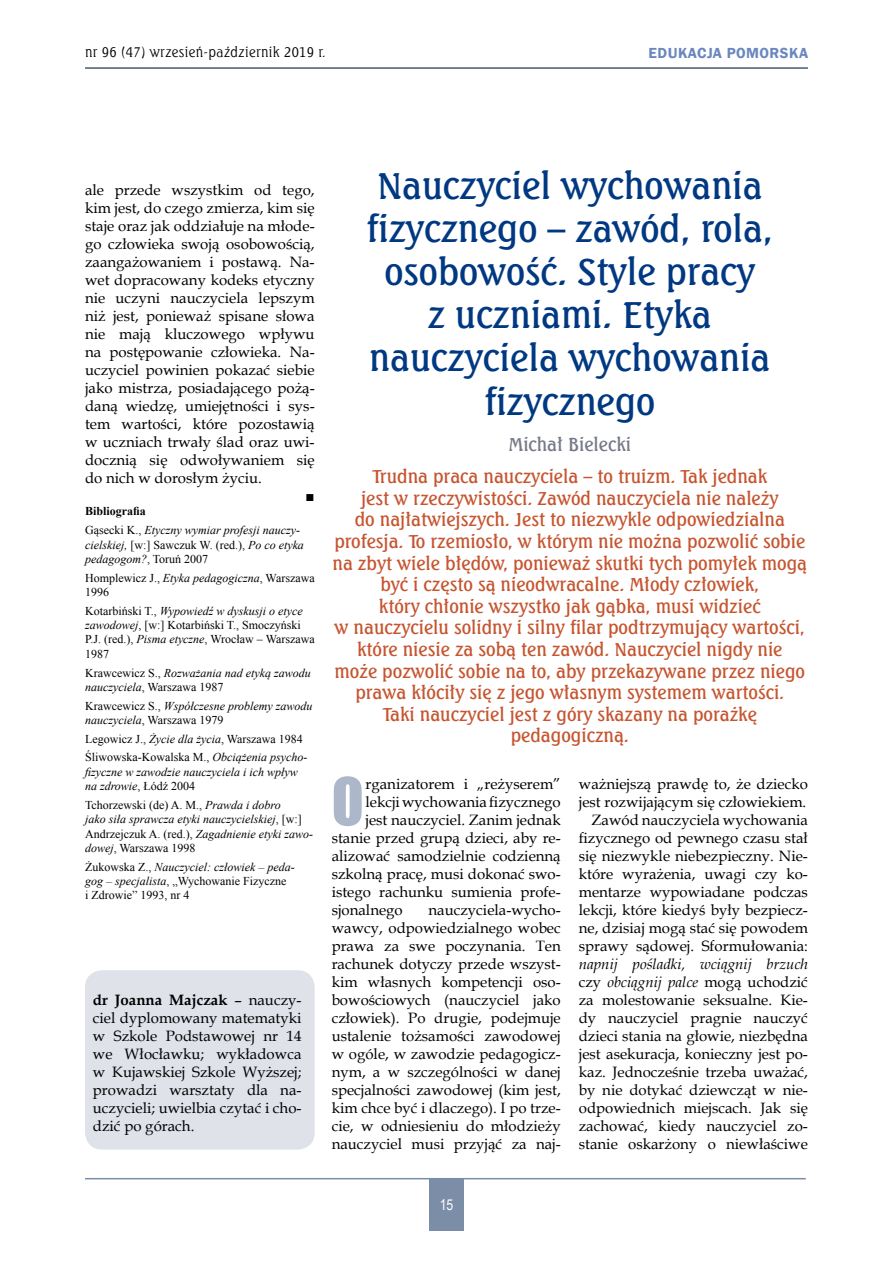
<style>
.page{position:relative;width:893px;height:1263px;background:#fff}
.page>*{position:absolute;margin:0;border:0;box-sizing:border-box;transform-origin:0 0}
.t1{font:60.6px "Impact";color:#acb7c9}
.t2{font:36px/43.2px "Seagull Md EU";color:#003882;text-align:center}
.t3{font:18px/21.6px "Seagull Md EU";color:#c65530;text-align:center}
.t4{font:18px "Seagull Md EU";color:#767988}
.t5{font:15px/18px "Book Antiqua";color:#000;text-align:justify}
.t6{font:600 15px "Franklin Gothic";letter-spacing:.03em;color:#6b87bf}
.t7{font:15px "Arial Narrow";color:#fff}
.t8{font:italic 15px "Book Antiqua";color:#000}
.t9{font:13.5px "Seagull Lt EU";letter-spacing:.03em;color:#000}
.t10{font:12px/14.4px "Times New Roman";color:#000}
.t11{font:italic 12px/14.4px "Times New Roman";color:#000}
.s1{font-weight:700;font-style:normal}
.s2{font-style:normal}
.s3{font-style:italic}
.s4{font-weight:700}
</style>
<div class="page">
<hr style="left:85px;top:1178px;width:721px;height:1px;background:#7b8da7">
<hr style="left:85px;top:67px;width:723px;height:2px;background:#465c71">
<div style="left:429px;top:1178px;width:35px;height:52px;background:#7b8da7"></div>
<div style="left:85px;top:970px;width:230px;height:179px;background:#dfe2e9;border-radius:17px"></div>
<p class="t9" style="left:85px;top:44px;width:242px">nr 96 (47) wrzesień-październik 2019 r.</p>
<p class="t6" style="left:649px;top:44px;width:161px">EDUKACJA POMORSKA</p>
<p class="t5" style="left:85px;top:181px;width:231px">ale przede wszystkim od tego, kim jest, do czego zmierza, kim się staje oraz jak oddziałuje na młode&shy;go człowieka swoją osobowością, zaangażowaniem i postawą. Na&shy;wet dopracowany kodeks etyczny nie uczyni nauczyciela lepszym niż jest, ponieważ spisane słowa nie mają kluczowego wpływu na postępowanie człowieka. Na&shy;uczyciel powinien pokazać siebie jako mistrza, posiadającego pożą&shy;daną wiedzę, umiejętności i sys&shy;tem wartości, które pozostawią w uczniach trwały ślad oraz uwi&shy;docznią się odwoływaniem się do nich w dorosłym życiu.</p>
<p class="t8" style="left:306px;top:485px;width:11px">■</p>
<p class="t11" style="left:85px;top:502px;width:217px;line-height:18.6px"><span class="s1">Bibliografia<br></span><span class="s2">Gąsecki K.,</span> Etyczny wymiar profesji nauczy-</p>
<p class="t10" style="left:85px;top:537px;width:220px"><span class="s3">cielskiej,</span> [w:] Sawczuk W. (red.), <span class="s3">Po co etyka pedagogom?</span>, Toruń 2007</p>
<p class="t10" style="left:85px;top:570px;width:231px">Homplewicz J., <span class="s3">Etyka pedagogiczna</span>, Warszawa<br>1996</p>
<p class="t10" style="left:85px;top:603px;width:231px">Kotarbiński T., <span class="s3">Wypowiedź w dyskusji o etyce zawodowej</span>, [w:] Kotarbiński T., Smoczyński P.J. (red.), <span class="s3">Pisma etyczne</span>, Wrocław – Warszawa 1987</p>
<p class="t11" style="left:85px;top:665px;width:227px"><span class="s2">Krawcewicz S.,</span> Rozważania nad etyką zawodu nauczyciela<span class="s2">, Warszawa 1987</span></p>
<p class="t11" style="left:85px;top:698px;width:229px"><span class="s2">Krawcewicz S.,</span> Współczesne problemy zawodu nauczyciela<span class="s2">, Warszawa 1979</span></p>
<p class="t10" style="left:85px;top:729px;width:224px;line-height:18.6px">Legowicz J., <span class="s3">Życie dla życia</span>, Warszawa 1984<br>Śliwowska-Kowalska M., <span class="s3">Obciążenia psycho-</span></p>
<p class="t11" style="left:85px;top:764px;width:214px">fizyczne w zawodzie nauczyciela i ich wpływ na zdrowie<span class="s2">, Łódź 2004</span></p>
<p class="t11" style="left:85px;top:797px;width:229px"><span class="s2">Tchorzewski (de) A. M.,</span> Prawda i dobro<br>jako siła sprawcza etyki nauczycielskiej<span class="s2">, [w:] Andrzejczuk A. (red.),</span> Zagadnienie etyki zawo&shy;dowej<span class="s2">, Warszawa 1998</span></p>
<p class="t10" style="left:85px;top:859px;width:211px">Żukowska Z., <span class="s3">Nauczyciel: człowiek – peda&shy;gog – specjalista</span>, „Wychowanie Fizyczne<br>i Zdrowie” 1993, nr 4</p>
<p class="t5" style="left:93px;top:991px;width:210px"><span class="s4">dr Joanna Majczak</span> – nauczy&shy;ciel dyplomowany matematyki w Szkole Podstawowej nr 14 we Włocławku; wykładowca w Kujawskiej Szkole Wyższej; prowadzi warsztaty dla na&shy;uczycieli; uwielbia czytać i cho&shy;dzić po górach.</p>
<h2 class="t2" style="left:367px;top:164px;width:408px">Nauczyciel wychowania fizycznego – zawód, rola, osobowość. Style pracy<br>z uczniami. Etyka nauczyciela wychowania fizycznego</h2>
<p class="t4" style="left:509px;top:433px;width:124px">Michał Bielecki</p>
<p class="t3" style="left:333px;top:466px;width:476px">Trudna praca nauczyciela – to truizm. Tak jednak<br>jest w rzeczywistości. Zawód nauczyciela nie należy<br>do najłatwiejszych. Jest to niezwykle odpowiedzialna profesja. To rzemiosło, w którym nie można pozwolić sobie na zbyt wiele błędów, ponieważ skutki tych pomyłek mogą być i często są nieodwracalne. Młody człowiek,<br>który chłonie wszystko jak gąbka, musi widzieć<br>w nauczycielu solidny i silny filar podtrzymujący wartości, które niesie za sobą ten zawód. Nauczyciel nigdy nie<br>może pozwolić sobie na to, aby przekazywane przez niego prawa kłóciły się z jego własnym systemem wartości.<br>Taki nauczyciel jest z góry skazany na porażkę pedagogiczną.</p>
<h1 class="t1" style="left:332px;top:754px;width:34px">O</h1>
<p class="t5" style="left:366px;top:775px;width:197px">rganizatorem i „reżyserem”</p>
<p class="t5" style="left:366px;top:793px;width:197px">lekcji wychowania fizycznego</p>
<p class="t5" style="left:366px;top:811px;width:197px">jest nauczyciel. Zanim jednak</p>
<p class="t5" style="left:332px;top:829px;width:231px">stanie przed grupą dzieci, aby re-</p>
<p class="t5" style="left:332px;top:847px;width:231px">alizować samodzielnie codzienną</p>
<p class="t5" style="left:332px;top:865px;width:231px">szkolną pracę, musi dokonać swo-</p>
<p class="t5" style="left:332px;top:883px;width:231px">istego rachunku sumienia profe-</p>
<p class="t5" style="left:332px;top:901px;width:73px">sjonalnego</p>
<p class="t5" style="left:332px;top:901px;width:231px;text-indent:97px">nauczyciela-wycho&shy;wawcy, odpowiedzialnego wobec prawa za swe poczynania. Ten rachunek dotyczy przede wszyst&shy;kim własnych kompetencji oso&shy;bowościowych (nauczyciel jako człowiek). Po drugie, podejmuje ustalenie tożsamości zawodowej w ogóle, w zawodzie pedagogicz&shy;nym, a w szczególności w danej specjalności zawodowej (kim jest, kim chce być i dlaczego). I po trze&shy;cie, w odniesieniu do młodzieży nauczyciel musi przyjąć za naj-</p>
<p class="t5" style="left:579px;top:775px;width:231px;text-align:right">ważniejszą prawdę to, że dziecko jest rozwijającym się człowiekiem.<br>Zawód nauczyciela wychowania fizycznego od pewnego czasu stał się niezwykle niebezpieczny. Nie&shy;które wyrażenia, uwagi czy ko&shy;mentarze wypowiadane podczas lekcji, które kiedyś były bezpiecz&shy;ne, dzisiaj mogą stać się powodem sprawy sądowej. Sformułowania:</p>
<p class="t5" style="left:579px;top:955px;width:231px"><span class="s3">napnij pośladki, wciągnij brzuch </span>czy <span class="s3">obciągnij palce</span> mogą uchodzić za molestowanie seksualne. Kie&shy;dy nauczyciel pragnie nauczyć dzieci stania na głowie, niezbędna jest asekuracja, konieczny jest po&shy;kaz. Jednocześnie trzeba uważać, by nie dotykać dziewcząt w nie&shy;odpowiednich miejscach. Jak się zachować, kiedy nauczyciel zo&shy;stanie oskarżony o niewłaściwe</p>
<p class="t7" style="left:440px;top:1193px;width:15px">15</p>
</div>
